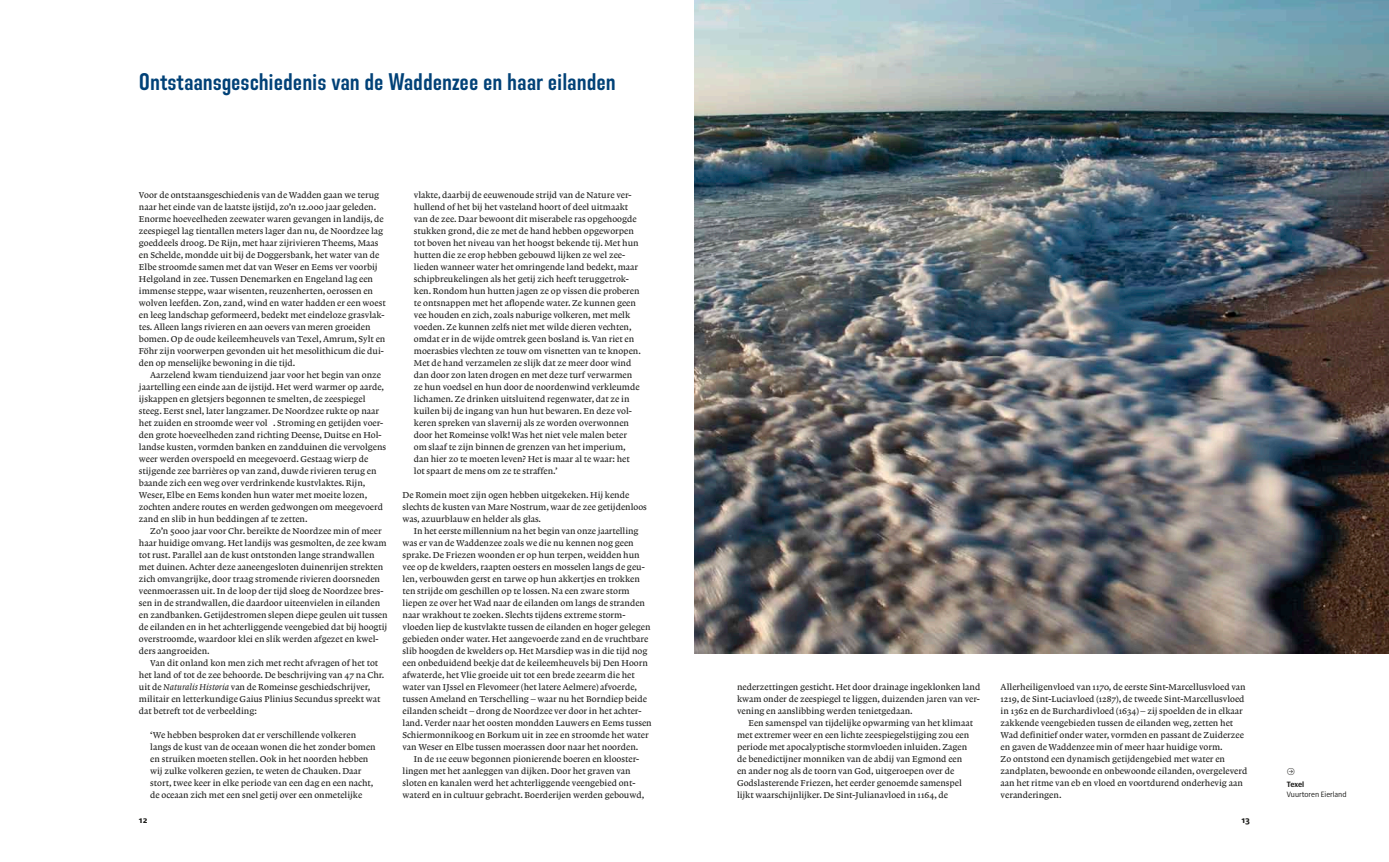
<style>
.page{position:relative;width:1389px;height:862px;background:#fff}
.page>*{position:absolute;margin:0;border:0;box-sizing:border-box;transform-origin:0 0}
.t1{font:700 24px "Directors Gothic 220";color:#004177}
.t2{font:300 10px "Casus Pro";color:#1d1d1b}
.t3{font:9px/12px "Lexicon No 1 Roman A";color:#1d1d1b}
.t4{font:700 9px "Praxis Next";color:#1d1d1b}
.t5{font:condensed 8px "Praxis Next";color:#1d1d1b}
.t6{font:700 condensed 8px "Praxis Next";letter-spacing:-.01em;color:#1d1d1b}
.s1{font-family:"Lexicon No 1 Italic A"}
</style>
<div class="page">
<img style="left:694px;top:0;width:695px;height:653px">
<h1 class="t1" style="left:139px;top:68px;width:478px">Ontstaansgeschiedenis van de Waddenzee en haar eilanden</h1>
<p class="t3" style="left:139px;top:189px;width:248px">Voor de ontstaansgeschiedenis van de Wadden gaan we terug naar het einde van de laatste ijstijd, zo’n 12.000 jaar geleden.<br>Enorme hoeveelheden zeewater waren gevangen in landijs, de zeespiegel lag tientallen meters lager dan nu, de Noordzee lag goeddeels droog. De Rijn, met haar zijrivieren Theems, Maas en Schelde, mondde uit bij de Doggersbank, het water van de Elbe stroomde samen met dat van Weser en Eems ver voorbij Helgoland in zee. Tussen Denemarken en Engeland lag een immense steppe, waar wisenten, reuzenherten, oerossen en wolven leefden. Zon, zand, wind en water hadden er een woest en leeg landschap geformeerd, bedekt met eindeloze grasvlak&shy;tes. Alleen langs rivieren en aan oevers van meren groeiden bomen. Op de oude keileemheuvels van Texel, Amrum, Sylt en Föhr zijn voorwerpen gevonden uit het mesolithicum die dui&shy;den op menselijke bewoning in die tijd.</p>
<p class="t3" style="left:139px;top:369px;width:249px;text-indent:11px">Aarzelend kwam tienduizend jaar voor het begin van onze jaartelling een einde aan de ijstijd. Het werd warmer op aarde, ijskappen en gletsjers begonnen te smelten, de zeespiegel steeg. Eerst snel, later langzamer. De Noordzee rukte op naar het zuiden en stroomde weer vol . Stroming en getijden voer&shy;den grote hoeveelheden zand richting Deense, Duitse en Hol&shy;landse kusten, vormden banken en zandduinen die vervolgens weer werden overspoeld en meegevoerd. Gestaag wierp de stijgende zee barrières op van zand, duwde rivieren terug en baande zich een weg over verdrinkende kustvlaktes. Rijn, Weser, Elbe en Eems konden hun water met moeite lozen, zochten andere routes en werden gedwongen om meegevoerd zand en slib in hun beddingen af te zetten.</p>
<p class="t3" style="left:139px;top:525px;width:250px;text-indent:11px">Zo’n 5000 jaar voor Chr. bereikte de Noordzee min of meer haar huidige omvang. Het landijs was gesmolten, de zee kwam tot rust. Parallel aan de kust ontstonden lange strandwallen met duinen. Achter deze aaneengesloten duinenrijen strekten zich omvangrijke, door traag stromende rivieren doorsneden veenmoerassen uit. In de loop der tijd sloeg de Noordzee bres&shy;sen in de strandwallen, die daardoor uiteenvielen in eilanden en zandbanken. Getijdestromen slepen diepe geulen uit tussen de eilanden en in het achterliggende veengebied dat bij hoogtij overstroomde, waardoor klei en slik werden afgezet en kwel&shy;ders aangroeiden.</p>
<p class="t3" style="left:139px;top:657px;width:247px;text-indent:11px">Van dit onland kon men zich met recht afvragen of het tot het land of tot de zee behoorde. De beschrijving van 47 na Chr. uit de <span class="s1">Naturalis Historia</span> van de Romeinse geschiedschrijver, militair en letterkundige Gaius Plinius Secundus spreekt wat dat betreft tot de verbeelding:</p>
<p class="t3" style="left:150px;top:729px;width:227px">‘We hebben besproken dat er verschillende volkeren langs de kust van de oceaan wonen die het zonder bomen en struiken moeten stellen. Ook in het noorden hebben wij zulke volkeren gezien, te weten de Chauken. Daar stort, twee keer in elke periode van een dag en een nacht, de oceaan zich met een snel getij over een onmetelijke</p>
<p class="t3" style="left:414px;top:189px;width:228px">vlakte, daarbij de eeuwenoude strijd van de Nature ver&shy;hullend of het bij het vasteland hoort of deel uitmaakt van de zee. Daar bewoont dit miserabele ras opgehoogde stukken grond, die ze met de hand hebben opgeworpen tot boven het niveau van het hoogst bekende tij. Met hun hutten die ze erop hebben gebouwd lijken ze wel zee&shy;lieden wanneer water het omringende land bedekt, maar schipbreukelingen als het getij zich heeft teruggetrok&shy;ken. Rondom hun hutten jagen ze op vissen die proberen te ontsnappen met het aflopende water. Ze kunnen geen vee houden en zich, zoals naburige volkeren, met melk voeden. Ze kunnen zelfs niet met wilde dieren vechten, omdat er in de wijde omtrek geen bosland is. Van riet en moerasbies vlechten ze touw om visnetten van te knopen.<br>Met de hand verzamelen ze slijk dat ze meer door wind dan door zon laten drogen en met deze turf verwarmen ze hun voedsel en hun door de noordenwind verkleumde lichamen. Ze drinken uitsluitend regenwater, dat ze in kuilen bij de ingang van hun hut bewaren. En deze vol&shy;keren spreken van slavernij als ze worden overwonnen door het Romeinse volk! Was het niet vele malen beter om slaaf te zijn binnen de grenzen van het imperium, dan hier zo te moeten leven? Het is maar al te waar: het lot spaart de mens om ze te straffen.’</p>
<p class="t3" style="left:403px;top:489px;width:246px">De Romein moet zijn ogen hebben uitgekeken. Hij kende slechts de kusten van Mare Nostrum, waar de zee getijdenloos was, azuurblauw en helder als glas.</p>
<p class="t3" style="left:403px;top:525px;width:251px;text-indent:11px">In het eerste millennium na het begin van onze jaartelling was er van de Waddenzee zoals we die nu kennen nog geen sprake. De Friezen woonden er op hun terpen, weidden hun vee op de kwelders, raapten oesters en mosselen langs de geu&shy;len, verbouwden gerst en tarwe op hun akkertjes en trokken ten strijde om geschillen op te lossen. Na een zware storm liepen ze over het Wad naar de eilanden om langs de stranden naar wrakhout te zoeken. Slechts tijdens extreme storm&shy;vloeden liep de kustvlakte tussen de eilanden en hoger gelegen gebieden onder water. Het aangevoerde zand en de vruchtbare slib hoogden de kwelders op. Het Marsdiep was in die tijd nog een onbeduidend beekje dat de keileemheuvels bij Den Hoorn afwaterde, het Vlie groeide uit tot een brede zeearm die het water van IJssel en Flevomeer (het latere Aelmere) afvoerde, tussen Ameland en Terschelling – waar nu het Borndiep beide eilanden scheidt – drong de Noordzee ver door in het achter&shy;land. Verder naar het oosten mondden Lauwers en Eems tussen Schiermonnikoog en Borkum uit in zee en stroomde het water van Weser en Elbe tussen moerassen door naar het noorden.</p>
<p class="t3" style="left:403px;top:752px;width:243px;text-indent:11px">In de 11e eeuw begonnen pionierende boeren en klooster&shy;lingen met het aanleggen van dijken. Door het graven van sloten en kanalen werd het achterliggende veengebied ont&shy;waterd en in cultuur gebracht. Boerderijen werden gebouwd,</p>
<p class="t3" style="left:737px;top:680px;width:245px;text-align:justify">nederzettingen gesticht. Het door drainage ingeklonken land kwam onder de zeespiegel te liggen, duizenden jaren van ver&shy;vening en aanslibbing werden tenietgedaan.</p>
<p class="t3" style="left:737px;top:716px;width:238px;text-indent:11px">Een samenspel van tijdelijke opwarming van het klimaat met extremer weer en een lichte zeespiegelstijging zou een periode met apocalyptische stormvloeden inluiden. Zagen de benedictijner monniken van de abdij van Egmond een en ander nog als de toorn van God, uitgeroepen over de Godslasterende Friezen, het eerder genoemde samenspel lijkt waarschijnlijker. De Sint-Julianavloed in 1164, de</p>
<p class="t3" style="left:1001px;top:680px;width:248px">Allerheiligenvloed van 1170, de eerste Sint-Marcellusvloed van 1219, de Sint-Luciavloed (1287), de tweede Sint-Marcellusvloed in 1362 en de Burchardivloed (1634) – zij spoelden de in elkaar zakkende veengebieden tussen de eilanden weg, zetten het Wad definitief onder water, vormden en passant de Zuiderzee en gaven de Waddenzee min of meer haar huidige vorm.<br>Zo ontstond een dynamisch getijdengebied met water en zandplaten, bewoonde en onbewoonde eilanden, overgeleverd aan het ritme van eb en vloed en voortdurend onderhevig aan veranderingen.</p>
<p class="t4" style="left:139px;top:813px;width:10px">12</p>
<p class="t4" style="left:1242px;top:813px;width:10px">13</p>
<p class="t2" style="left:1287px;top:764px;width:10px">→</p>
<p class="t6" style="left:1287px;top:777px;width:19px">Texel</p>
<p class="t5" style="left:1287px;top:788px;width:61px">Vuurtoren Eierland</p>
</div>
